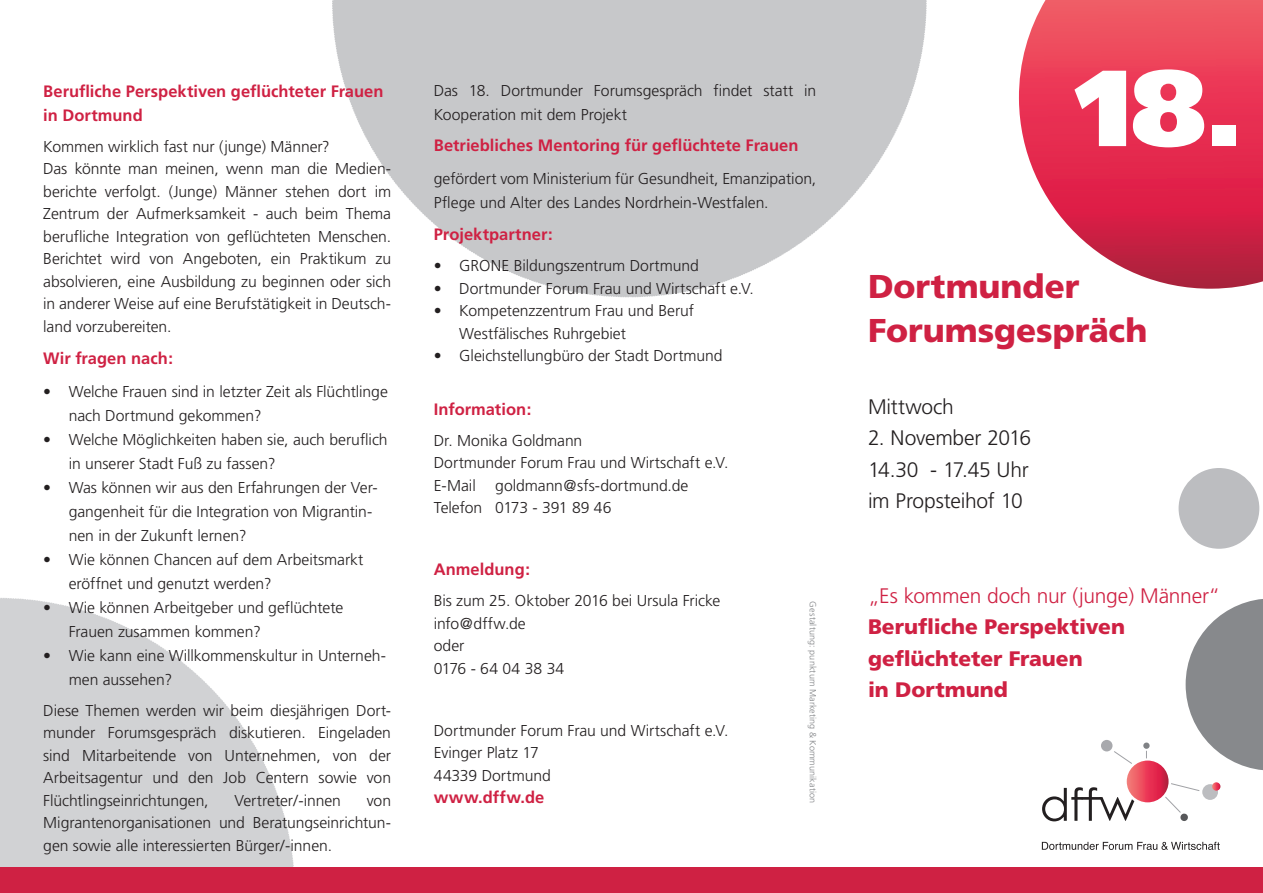
<style>
.page{position:relative;width:1263px;height:893px;background:#fff}
.page>*{position:absolute;margin:0;border:0;box-sizing:border-box;transform-origin:0 0}
.Fließtext{font:900 108px "Frutiger";color:#fff}
.Fließtext-2{font:900 33px "Frutiger";color:#cf2143}
.Fließtext-3{font:300 21px "Frutiger";letter-spacing:-.01em;color:#231f20}
.Fließtext-4{font:900 21px "Frutiger";color:#cf2143}
.Fließtext-5{font:300 21px "Frutiger";letter-spacing:-.01em;color:#cf2143}
.Fließtext-6{font:700 16.5px/24px "Frutiger";color:#cf2143}
.Fließtext-7{font:700 16.5px "Frutiger";letter-spacing:.02em;color:#cf2143}
.Fließtext-8{font:300 15.75px/22.5px "Frutiger";letter-spacing:-.005em;color:#231f20}
.Fließtext-9{font:300 9px "Frutiger";letter-spacing:.015em;color:#808285}
</style>
<div class="page">
<svg style="left:1185px;top:599px;width:78px;height:171px"></svg>
<svg style="left:631px;top:0;width:296px;height:298px"></svg>
<svg style="left:332px;top:1px;width:297px;height:297px"></svg>
<svg style="left:0;top:598px;width:294px;height:269px"></svg>
<div style="left:0;top:867px;width:1263px;height:26px;background:#cf2143"></div>
<svg style="left:1019px;top:0;width:244px;height:289px;background:#e54c66"></svg>
<div style="left:1178px;top:468px;width:81px;height:81px;background:#bcbdc0;border-radius:50%"></div>
<div style="left:1101px;top:740px;width:11px;height:11px;background:#a8a9ad;border-radius:50%"></div>
<svg style="left:1127px;top:760px;width:41px;height:42px"></svg>
<svg style="left:1114px;top:751px;width:18px;height:13px"></svg>
<svg style="left:1165px;top:783px;width:35px;height:38px"></svg>
<div style="left:1143px;top:742px;width:7px;height:7px;background:#808285;border-radius:3px"></div>
<div style="left:1202px;top:784px;width:16px;height:16px;background:#bcbdc0;border-radius:50%"></div>
<svg style="left:1212px;top:782px;width:8px;height:9px"></svg>
<svg style="left:1042px;top:787px;width:92px;height:34px"></svg>
<svg style="left:1042px;top:842px;width:178px;height:8px"></svg>
<p class="Fließtext-6" style="left:43px;top:79px;width:342px">Berufliche Perspektiven geflüchteter Frauen in Dortmund</p>
<p class="Fließtext-8" style="left:43px;top:135px;width:288px">Kommen wirklich fast nur (junge) Männer?</p>
<p class="Fließtext-8" style="left:43px;top:158px;width:349px;text-align:justify">Das könnte man meinen, wenn man die Medien&shy;berichte verfolgt. (Junge) Männer stehen dort im Zentrum der Aufmerksamkeit - auch beim Thema berufliche Integration von geflüchteten Menschen.<br>Berichtet wird von Angeboten, ein Praktikum zu absolvieren, eine Ausbildung zu beginnen oder sich in anderer Weise auf eine Berufstätigkeit in Deutsch&shy;land vorzubereiten.</p>
<p class="Fließtext-6" style="left:43px;top:346px;width:131px">Wir fragen nach:</p>
<p class="Fließtext-8" style="left:69px;top:379px;width:321px;line-height:24px;text-indent:-26px">• Welche Frauen sind in letzter Zeit als Flüchtlinge nach Dortmund gekommen?</p>
<p class="Fließtext-8" style="left:69px;top:427px;width:320px;line-height:24px;text-indent:-26px">• Welche Möglichkeiten haben sie, auch beruflich in unserer Stadt Fuß zu fassen?</p>
<p class="Fließtext-8" style="left:69px;top:475px;width:310px;line-height:24px;text-indent:-26px">• Was können wir aus den Erfahrungen der Ver&shy;gangenheit für die Integration von Migrantin&shy;nen in der Zukunft lernen?</p>
<p class="Fließtext-8" style="left:69px;top:547px;width:296px;line-height:24px;text-indent:-26px">• Wie können Chancen auf dem Arbeitsmarkt eröffnet und genutzt werden?</p>
<p class="Fließtext-8" style="left:69px;top:595px;width:276px;line-height:24px;text-indent:-26px">• Wie können Arbeitgeber und geflüchtete<br>Frauen zusammen kommen?</p>
<p class="Fließtext-8" style="left:69px;top:643px;width:319px;line-height:24px;text-indent:-26px">• Wie kann eine Willkommenskultur in Unterneh&shy;men aussehen?</p>
<p class="Fließtext-8" style="left:43px;top:699px;width:349px;text-align:justify">Diese Themen werden wir beim diesjährigen Dort&shy;munder Forumsgespräch diskutieren. Eingeladen sind Mitarbeitende von Unternehmen, von der Arbeitsagentur und den Job Centern sowie von Flüchtlingseinrichtungen,</p>
<p class="Fließtext-8" style="left:234px;top:789px;width:108px">Vertreter/-innen</p>
<p class="Fließtext-8" style="left:43px;top:789px;width:349px;text-align:justify;text-indent:324px">von Migrantenorganisationen und Beratungseinrichtun&shy;gen sowie alle interessierten Bürger/-innen.</p>
<p class="Fließtext-8" style="left:434px;top:79px;width:384px;line-height:24px">Das 18. Dortmunder Forumsgespräch findet statt in<br>Kooperation mit dem Projekt</p>
<p class="Fließtext-6" style="left:434px;top:133px;width:366px">Betriebliches Mentoring für geflüchtete Frauen</p>
<p class="Fließtext-8" style="left:434px;top:166px;width:384px;line-height:24px">gefördert vom Ministerium für Gesundheit, Emanzipation,<br>Pflege und Alter des Landes Nordrhein-Westfalen.</p>
<p class="Fließtext-6" style="left:434px;top:222px;width:120px">Projektpartner:</p>
<p class="Fließtext-8" style="left:434px;top:255px;width:267px">• GRONE Bildungszentrum Dortmund</p>
<p class="Fließtext-8" style="left:434px;top:277px;width:322px">• Dortmunder Forum Frau und Wirtschaft e.V.</p>
<p class="Fließtext-8" style="left:459px;top:300px;width:236px;text-indent:-26px">• Kompetenzzentrum Frau und Beruf<br>Westfälisches Ruhrgebiet</p>
<p class="Fließtext-8" style="left:434px;top:345px;width:290px">• Gleichstellungbüro der Stadt Dortmund</p>
<p class="Fließtext-6" style="left:434px;top:397px;width:99px">Information:</p>
<p class="Fließtext-8" style="left:434px;top:429px;width:296px">Dr. Monika Goldmann<br>Dortmunder Forum Frau und Wirtschaft e.V.<br>E-Mail goldmann@sfs-dortmund.de<br>Telefon 0173 - 391 89 46</p>
<p class="Fließtext-6" style="left:434px;top:557px;width:98px">Anmeldung:</p>
<p class="Fließtext-8" style="left:434px;top:590px;width:288px">Bis zum 25. Oktober 2016 bei Ursula Fricke info@dffw.de<br>oder<br>0176 - 64 04 38 34</p>
<p class="Fließtext-8" style="left:434px;top:719px;width:296px">Dortmunder Forum Frau und Wirtschaft e.V.<br>Evinger Platz 17<br>44339 Dortmund</p>
<p class="Fließtext-7" style="left:434px;top:788px;width:112px">www.dffw.de</p>
<p class="Fließtext-9" style="left:818px;top:601px;width:203px;rotate:90deg">Gestaltung: punktum Marketing &amp; Kommunikation</p>
<p class="Fließtext" style="left:1076px;top:42px;width:170px">18.</p>
<p class="Fließtext-2" style="left:868px;top:267px;width:213px">Dortmunder</p>
<p class="Fließtext-2" style="left:868px;top:310px;width:281px">Forumsgespräch</p>
<p class="Fließtext-3" style="left:868px;top:394px;width:87px">Mittwoch</p>
<p class="Fließtext-3" style="left:868px;top:426px;width:165px">2. November 2016</p>
<p class="Fließtext-3" style="left:868px;top:457px;width:162px">14.30 - 17.45 Uhr</p>
<p class="Fließtext-3" style="left:868px;top:489px;width:156px">im Propsteihof 10</p>
<p class="Fließtext-5" style="left:868px;top:583px;width:354px">„Es kommen doch nur (junge) Männer“</p>
<p class="Fließtext-4" style="left:868px;top:614px;width:259px">Berufliche Perspektiven</p>
<p class="Fließtext-4" style="left:868px;top:645px;width:216px">geflüchteter Frauen</p>
<p class="Fließtext-4" style="left:868px;top:677px;width:141px">in Dortmund</p>
</div>
